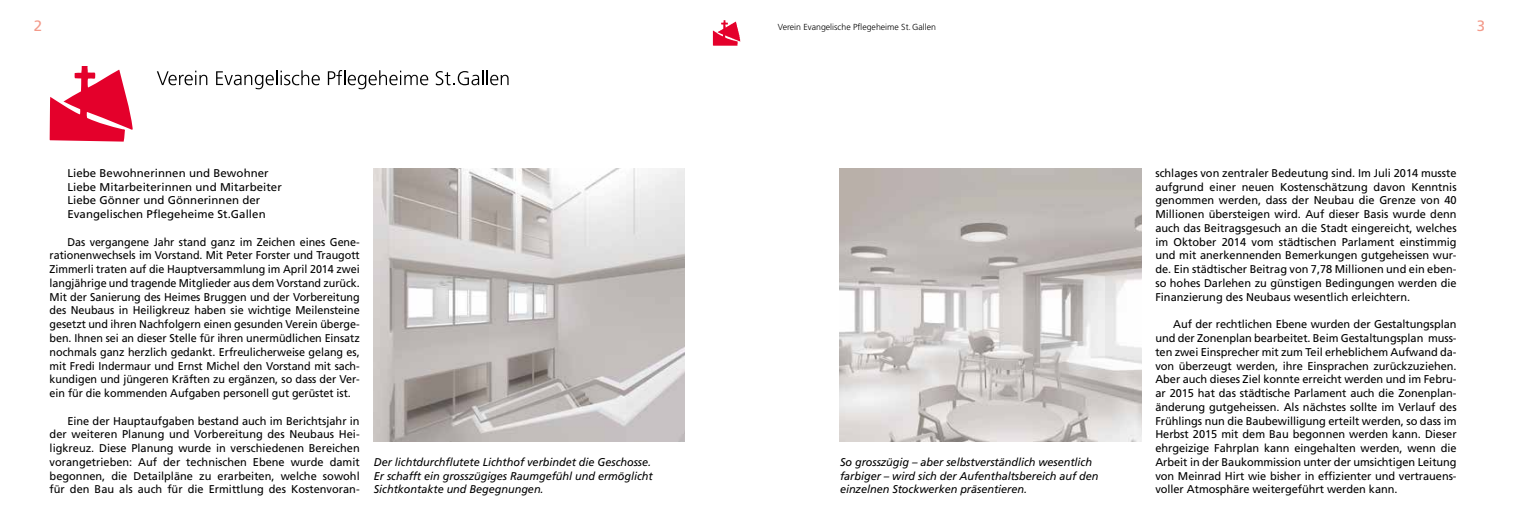
<style>
.page{position:relative;width:1524px;height:525px;background:#fff}
.page>*{position:absolute;margin:0;border:0;box-sizing:border-box;transform-origin:0 0}
.t1{font:15px "Frutiger LT Std";color:#f39a8a}
.t2{font:11.25px/13.8px "Frutiger LT Std";color:#000;text-align:justify}
.t3{font:11.25px/13.8px "Frutiger LT Std";color:#000;text-align:justify;scale:.96 1}
.t4{font:italic 11.25px/13.8px "Frutiger LT Std";letter-spacing:-.005em;color:#000}
.t5{font:300 8.75px "Frutiger LT Std";color:#000}
</style>
<div class="page">
<svg style="left:50px;top:67px;width:83px;height:74px"></svg>
<svg style="left:157px;top:71px;width:50px;height:14px"></svg>
<svg style="left:216px;top:70px;width:104px;height:19px"></svg>
<svg style="left:328px;top:70px;width:100px;height:19px"></svg>
<svg style="left:436px;top:70px;width:72px;height:15px"></svg>
<img style="left:712px;top:21px;width:28px;height:24px">
<img style="left:840px;top:168px;width:301px;height:273px">
<img style="left:374px;top:168px;width:310px;height:273px">
<h1 class="t1" style="left:34px;top:17px;width:10px">2</h1>
<p class="t2" style="left:67px;top:166px;width:216px;text-align:left">Liebe Bewohnerinnen und Bewohner Liebe Mitarbeiterinnen und Mitarbeiter Liebe Gönner und Gönnerinnen der Evangelischen Pflegeheime St.Gallen</p>
<p class="t3" style="left:50px;top:235px;width:324px;text-indent:18px">Das vergangene Jahr stand ganz im Zeichen eines Gene&shy;rationenwechsels im Vorstand. Mit Peter Forster und Traugott Zimmerli traten auf die Hauptversammlung im April 2014 zwei langjährige und tragende Mitglieder aus dem Vorstand zurück.<br>Mit der Sanierung des Heimes Bruggen und der Vorbereitung des Neubaus in Heiligkreuz haben sie wichtige Meilensteine gesetzt und ihren Nachfolgern einen gesunden Verein überge&shy;ben. Ihnen sei an dieser Stelle für ihren unermüdlichen Einsatz nochmals ganz herzlich gedankt. Erfreulicherweise gelang es, mit Fredi Indermaur und Ernst Michel den Vorstand mit sach&shy;kundigen und jüngeren Kräften zu ergänzen, so dass der Ver&shy;ein für die kommenden Aufgaben personell gut gerüstet ist.</p>
<p class="t2" style="left:50px;top:413px;width:312px;text-indent:18px">Eine der Hauptaufgaben bestand auch im Berichtsjahr in der weiteren Planung und Vorbereitung des Neubaus Hei&shy;ligkreuz. Diese Planung wurde in verschiedenen Bereichen vorangetrieben: Auf der technischen Ebene wurde damit begonnen, die Detailpläne zu erarbeiten, welche sowohl für den Bau als auch für die Ermittlung des Kostenvoran-</p>
<p class="t4" style="left:374px;top:455px;width:280px">Der lichtdurchflutete Lichthof verbindet die Geschosse.<br>Er schafft ein grosszügiges Raumgefühl und ermöglicht<br>Sichtkontakte und Begegnungen.</p>
<p class="t5" style="left:778px;top:22px;width:159px">Verein Evangelische Pflegeheime St.Gallen</p>
<p class="t4" style="left:840px;top:455px;width:260px">So grosszügig – aber selbstverständlich wesentlich farbiger – wird sich der Aufenthaltsbereich auf den einzelnen Stockwerken präsentieren.</p>
<h1 class="t1" style="left:1476px;top:17px;width:10px">3</h1>
<p class="t2" style="left:1155px;top:166px;width:303px">schlages von zentraler Bedeutung sind. Im Juli 2014 musste aufgrund einer neuen Kostenschätzung davon Kenntnis genommen werden, dass der Neubau die Grenze von 40<br>Millionen übersteigen wird. Auf dieser Basis wurde denn auch das Beitragsgesuch an die Stadt eingereicht, welches im Oktober 2014 vom städtischen Parlament einstimmig und mit anerkennenden Bemerkungen gutgeheissen wur&shy;de. Ein städtischer Beitrag von 7,78 Millionen und ein eben&shy;so hohes Darlehen zu günstigen Bedingungen werden die Finanzierung des Neubaus wesentlich erleichtern.</p>
<p class="t2" style="left:1155px;top:317px;width:303px;text-indent:18px">Auf der rechtlichen Ebene wurden der Gestaltungsplan und der Zonenplan bearbeitet. Beim Gestaltungsplan muss&shy;ten zwei Einsprecher mit zum Teil erheblichem Aufwand da&shy;von überzeugt werden, ihre Einsprachen zurückzuziehen.<br>Aber auch dieses Ziel konnte erreicht werden und im Febru&shy;ar 2015 hat das städtische Parlament auch die Zonenplan&shy;änderung gutgeheissen. Als nächstes sollte im Verlauf des Frühlings nun die Baubewilligung erteilt werden, so dass im Herbst 2015 mit dem Bau begonnen werden kann. Dieser ehrgeizige Fahrplan kann eingehalten werden, wenn die Arbeit in der Baukommission unter der umsichtigen Leitung von Meinrad Hirt wie bisher in effizienter und vertrauens&shy;voller Atmosphäre weitergeführt werden kann.</p>
</div>
